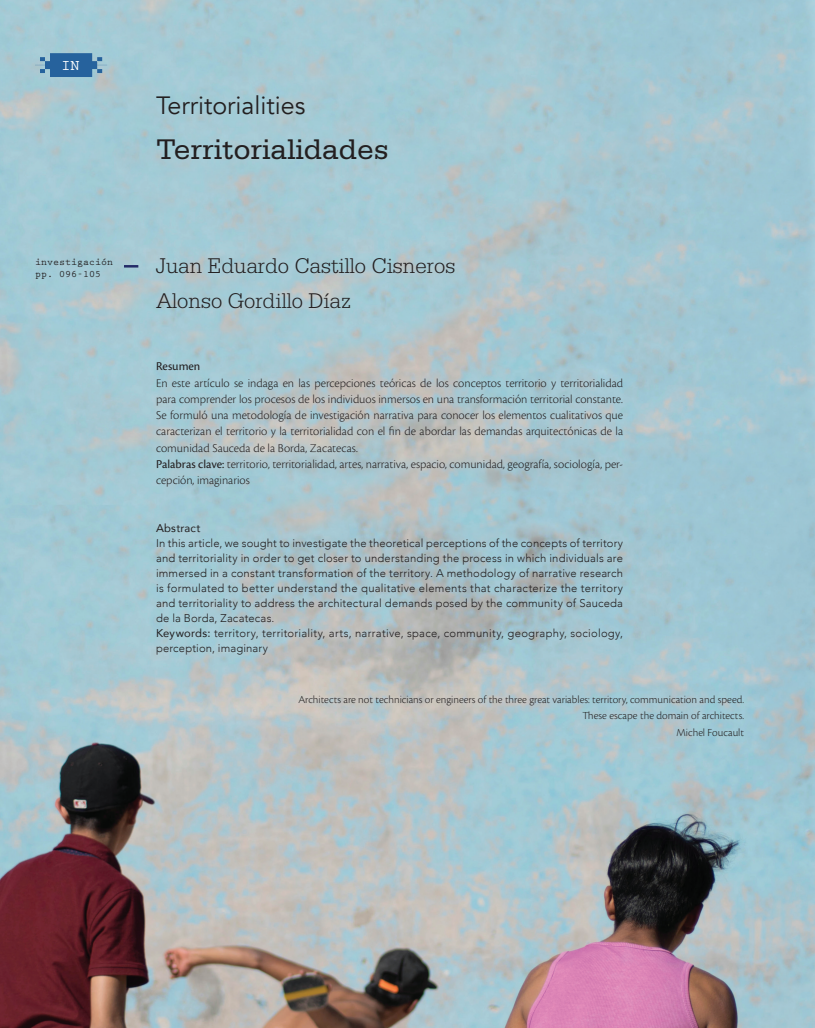
<style>
.page{position:relative;width:815px;height:1028px;background:#fff}
.page>*{position:absolute;margin:0;border:0;box-sizing:border-box;transform-origin:0 0}
.Titulos{font:30px "Serifa Std";color:#231f20}
.Titulos_inglés{font:25px "Avenir";color:#231f20}
.autores{font:300 22.5px "Serifa Std";color:#231f20}
.t1{font:700 15px "Prestige Elite Std";color:#fff}
.resumena_español{font:300 12.5px/16.2px "Cronos Pro";color:#231f20;text-align:justify}
.resumena_español-2{font:12.5px "Cronos Pro";color:#231f20}
.resumen_ingles{font:300 11.25px/15px "Avenir";letter-spacing:.02em;color:#231f20;text-align:justify}
.epigrafe{font:300 11.25px "Cronos Pro";letter-spacing:-.005em;color:#231f20}
.resumen_ingles-2{font:11.25px "Avenir";letter-spacing:.015em;color:#231f20}
.t2{font:700 10px/11.5px "Prestige Elite Std";color:#231f20}
.s1{font-weight:400}
</style>
<div class="page">
<img style="left:0;top:0;width:815px;height:1028px">
<svg style="left:35px;top:53px;width:72px;height:24px;background:#5083ae"></svg>
<svg style="left:124px;top:265px;width:14px;height:2px"></svg>
<p class="t1" style="left:62px;top:57px;width:19px">IN</p>
<p class="t2" style="left:35px;top:257px;width:79px">investigación pp. 096-105</p>
<p class="Titulos_inglés" style="left:156px;top:90px;width:151px">Territorialities</p>
<p class="Titulos" style="left:156px;top:133px;width:234px">Territorialidades</p>
<p class="autores" style="left:156px;top:253px;width:301px">Juan Eduardo Castillo Cisneros</p>
<p class="autores" style="left:156px;top:288px;width:196px">Alonso Gordillo Díaz</p>
<p class="resumena_español-2" style="left:156px;top:359px;width:46px">Resumen</p>
<p class="resumena_español" style="left:156px;top:374px;width:469px">En este artículo se indaga en las percepciones teóricas de los conceptos territorio y territorialidad para comprender los procesos de los individuos inmersos en una transformación territorial constante.<br>Se formuló una metodología de investigación narrativa para conocer los elementos cualitativos que caracterizan el territorio y la territorialidad con el fin de abordar las demandas arquitectónicas de la comunidad Sauceda de la Borda, Zacatecas.</p>
<p class="resumena_español" style="left:156px;top:456px;width:468px"><span class="s1">Palabras clave:</span> territorio, territorialidad, artes, narrativa, espacio, comunidad, geografía, sociología, per&shy;cepción, imaginarios</p>
<p class="resumen_ingles-2" style="left:156px;top:519px;width:46px">Abstract</p>
<p class="resumen_ingles" style="left:156px;top:536px;width:469px">In this article, we sought to investigate the theoretical perceptions of the concepts of territory and territoriality in order to get closer to understanding the process in which individuals are immersed in a constant transformation of the territory. A methodology of narrative research is formulated to better understand the qualitative elements that characterize the territory and territoriality to address the architectural demands posed by the community of Sauceda de la Borda, Zacatecas.</p>
<p class="resumen_ingles" style="left:156px;top:626px;width:468px"><span class="s1">Keywords:</span> territory, territoriality, arts, narrative, space, community, geography, sociology, perception, imaginary</p>
<p class="epigrafe" style="left:298px;top:693px;width:447px">Architects are not technicians or engineers of the three great variables: territory, communication and speed.</p>
<p class="epigrafe" style="left:583px;top:709px;width:163px">These escape the domain of architects.</p>
<p class="epigrafe" style="left:676px;top:725px;width:69px">Michel Foucault</p>
</div>
